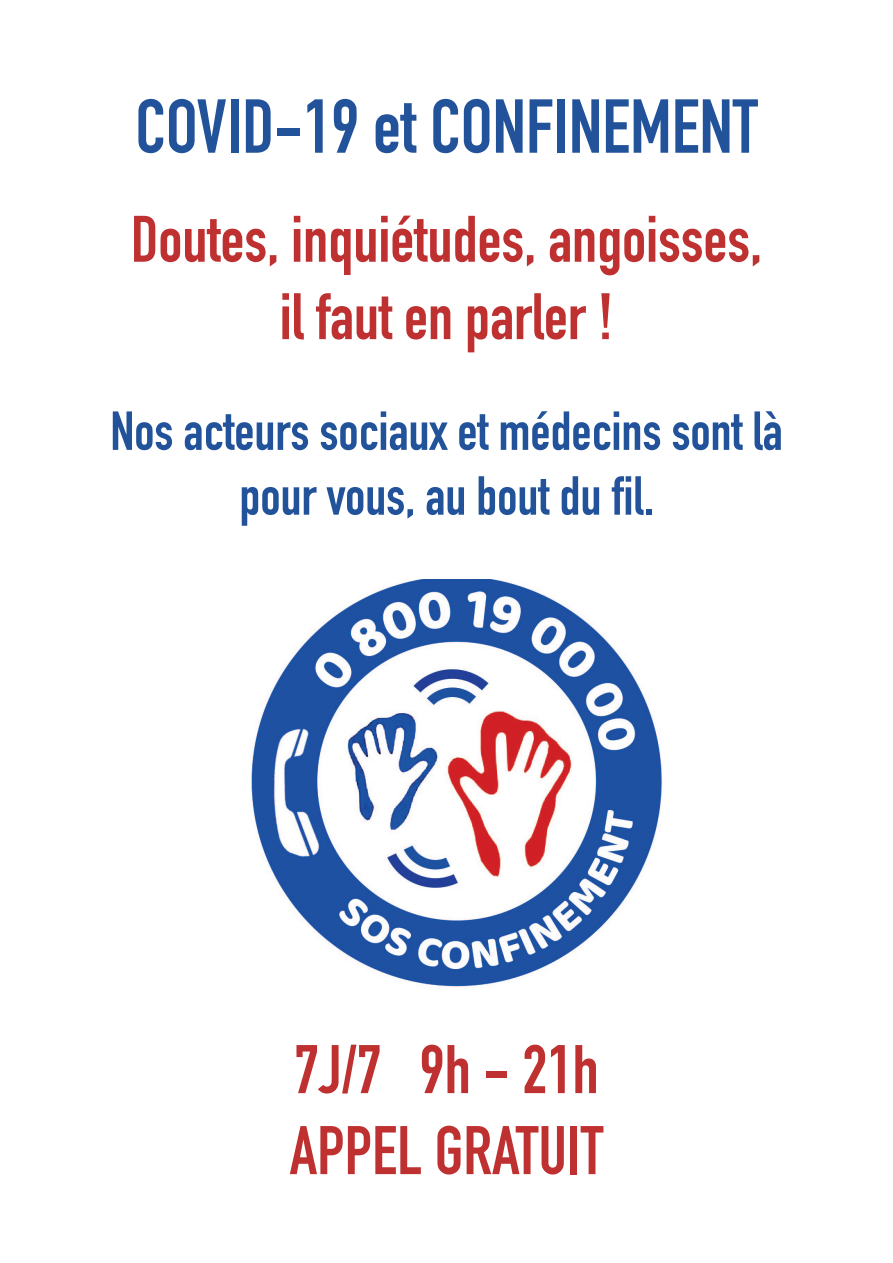
<style>
.page{position:relative;width:893px;height:1263px;background:#fff}
.page>*{position:absolute;margin:0;border:0;box-sizing:border-box;transform-origin:0 0}
.t1{font:700 75px "DIN Condensed";color:#22539a}
.t2{font:700 67.5px/81px "DIN Condensed";color:#be3130}
.t3{font:700 64.5px/77.4px "DIN Condensed";color:#be3130;text-align:center}
.t4{font:700 54px/64.8px "DIN Condensed";color:#22539a;text-align:center}
</style>
<div class="page">
<img style="left:251px;top:579px;width:411px;height:408px">
<h1 class="t1" style="left:135px;top:76px;width:624px">COVID-19 et CONFINEMENT</h1>
<p class="t3" style="left:131px;top:200px;width:633px">Doutes, inquiétudes, angoisses, il faut en parler !</p>
<p class="t4" style="left:110px;top:398px;width:674px">Nos acteurs sociaux et médecins sont là pour vous, au bout du fil.</p>
<p class="t2" style="left:290px;top:1028px;width:315px">7J/7 9h - 21h<br>APPEL GRATUIT</p>
</div>
